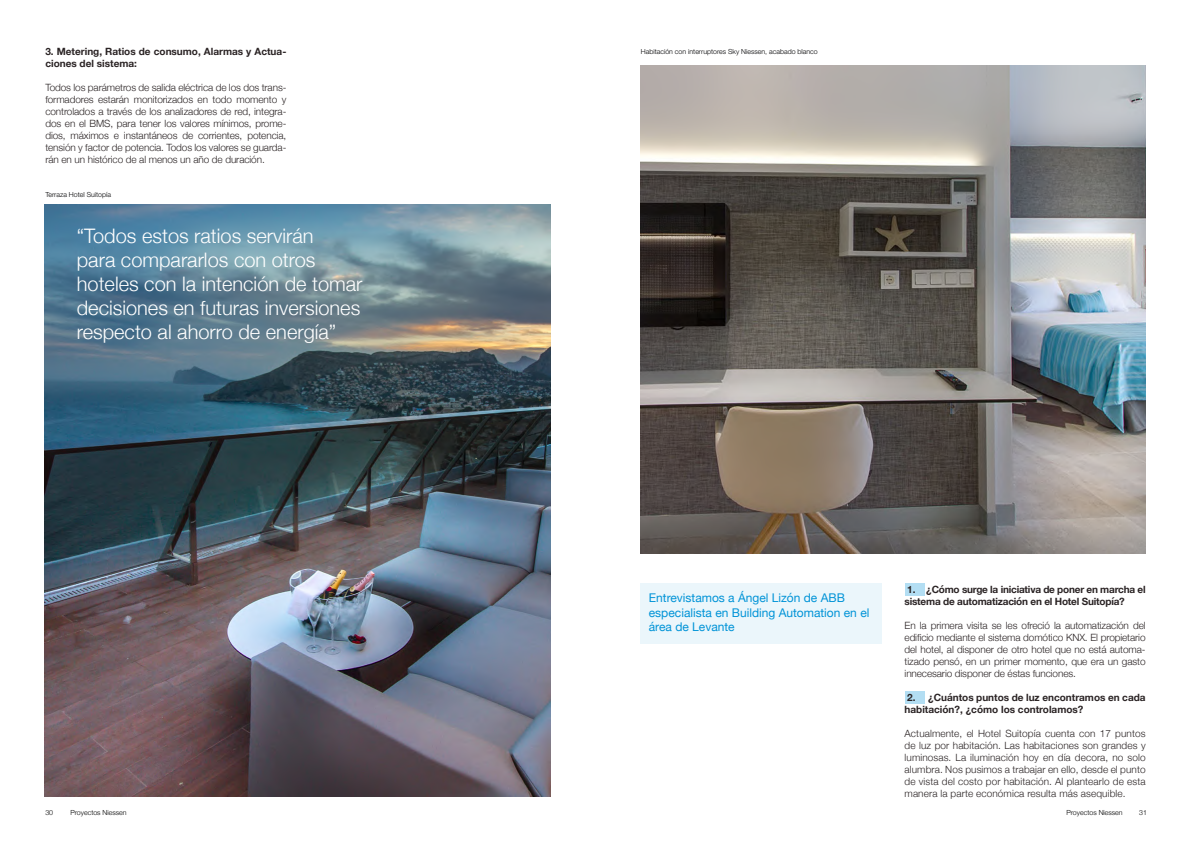
<style>
.page{position:relative;width:1191px;height:842px;background:#fff}
.page>*{position:absolute;margin:0;border:0;box-sizing:border-box;transform-origin:0 0}
.t1{font:300 20px/24px "Helvetica Neue";color:#fff}
.t2{font:12px/14.4px "Helvetica Neue";color:#0093d7}
.t3{font:300 10px/12px "Helvetica Neue";letter-spacing:-.01em;color:#2a2324;text-align:justify}
.t4{font:700 10px/12px "Helvetica Neue";color:#2a2324}
.t5{font:700 10px/12px "Helvetica Neue";letter-spacing:-.02em;color:#2a2324}
.t6{font:300 7px "Helvetica Neue LT Std";color:#020203}
.t7{font:300 7px "Helvetica Neue";color:#000}
</style>
<div class="page">
<img style="left:45px;top:204px;width:505px;height:593px">
<div style="left:904px;top:583px;width:20px;height:13px;background:#b3def3"></div>
<div style="left:904px;top:691px;width:20px;height:13px;background:#b3def3"></div>
<div style="left:641px;top:583px;width:241px;height:60px;background:#ebf6fb"></div>
<img style="left:641px;top:65px;width:504px;height:488px">
<p class="t4" style="left:45px;top:46px;width:242px">3. Metering, Ratios de consumo, Alarmas y Actua&shy;ciones del sistema:</p>
<p class="t3" style="left:45px;top:81px;width:242px">Todos los parámetros de salida eléctrica de los dos trans&shy;formadores estarán monitorizados en todo momento y controlados a través de los analizadores de red, integra&shy;dos en el BMS, para tener los valores mínimos, prome&shy;dios, máximos e instantáneos de corrientes, potencia, tensión y factor de potencia. Todos los valores se guarda&shy;rán en un histórico de al menos un año de duración.</p>
<p class="t6" style="left:45px;top:191px;width:67px">Terraza Hotel Suitopía</p>
<h1 class="t1" style="left:77px;top:223px;width:287px">“Todos estos ratios servirán<br>para compararlos con otros hoteles con la intención de tomar decisiones en futuras inversiones respecto al ahorro de energía”</h1>
<p class="t6" style="left:641px;top:48px;width:178px">Habitación con interruptores Sky Niessen, acabado blanco</p>
<p class="t2" style="left:649px;top:591px;width:222px">Entrevistamos a Ángel Lizón de ABB especialista en Building Automation en el área de Levante</p>
<p class="t5" style="left:904px;top:583px;width:242px">1. ¿Cómo surge la iniciativa de poner en marcha el sistema de automatización en el Hotel Suitopía?</p>
<p class="t3" style="left:904px;top:618px;width:242px">En la primera visita se les ofreció la automatización del edificio mediante el sistema domótico KNX. El propietario del hotel, al disponer de otro hotel que no está automa&shy;tizado pensó, en un primer momento, que era un gasto innecesario disponer de éstas funciones.</p>
<p class="t4" style="left:904px;top:691px;width:242px">2. ¿Cuántos puntos de luz encontramos en cada habitación?, ¿cómo los controlamos?</p>
<p class="t3" style="left:904px;top:726px;width:242px">Actualmente, el Hotel Suitopía cuenta con 17 puntos de luz por habitación. Las habitaciones son grandes y luminosas. La iluminación hoy en día decora, no solo alumbra. Nos pusimos a trabajar en ello, desde el punto de vista del costo por habitación. Al plantearlo de esta manera la parte económica resulta más asequible.</p>
<p class="t7" style="left:45px;top:807px;width:9px">30</p>
<p class="t7" style="left:70px;top:807px;width:58px">Proyectos Niessen</p>
<p class="t7" style="left:1139px;top:807px;width:9px">31</p>
<p class="t7" style="left:1066px;top:807px;width:58px">Proyectos Niessen</p>
</div>
